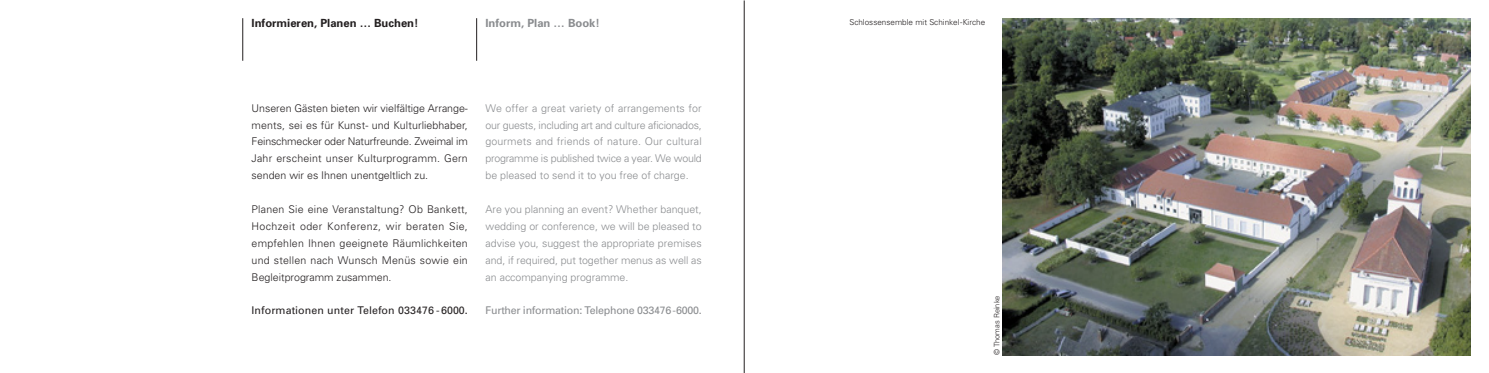
<style>
.page{position:relative;width:1489px;height:373px;background:#fff}
.page>*{position:absolute;margin:0;border:0;box-sizing:border-box;transform-origin:0 0}
.t1{font:700 11.25px "Univers";color:#231f20}
.t2{font:700 11.25px "Univers";color:#8a8c8f}
.t3{font:300 10.62px/16.9px "Univers";color:#8a8c8f;text-align:justify}
.t4{font:300 10.62px/16.9px "Univers";color:#231f20;text-align:justify}
.t5{font:10.62px "Univers";letter-spacing:-.02em;color:#8a8c8f}
.t6{font:10.62px "Univers";letter-spacing:.005em;color:#231f20}
.t7{font:300 8.12px "Univers";color:#231f20}
.t8{font:300 7.5px "Univers";color:#231f20}
</style>
<div class="page">
<hr style="left:744px;top:0;width:1px;height:372px;background:#231f20">
<hr style="left:476px;top:18px;width:1px;height:43px;background:#231f20">
<hr style="left:243px;top:18px;width:1px;height:43px;background:#231f20">
<img style="left:1003px;top:18px;width:467px;height:337px">
<p class="t1" style="left:252px;top:19px;width:168px">Informieren, Planen … Buchen!</p>
<p class="t2" style="left:485px;top:19px;width:116px">Inform, Plan … Book!</p>
<p class="t7" style="left:849px;top:19px;width:137px">Schlossensemble mit Schinkel-Kirche</p>
<p class="t4" style="left:252px;top:100px;width:218px">Unseren Gästen bieten wir vielfältige Arrange&shy;ments, sei es für Kunst- und Kulturliebhaber, Feinschmecker oder Naturfreunde. Zweimal im Jahr erscheint unser Kulturprogramm. Gern senden wir es Ihnen unentgeltlich zu.</p>
<p class="t4" style="left:252px;top:202px;width:218px">Planen Sie eine Veranstaltung? Ob Bankett, Hochzeit oder Konferenz, wir beraten Sie, empfehlen Ihnen geeignete Räumlichkeiten und stellen nach Wunsch Menüs sowie ein Begleitprogramm zusammen.</p>
<p class="t6" style="left:252px;top:306px;width:218px">Informationen unter Telefon 033476 - 6000.</p>
<p class="t3" style="left:485px;top:100px;width:218px">We offer a great variety of arrangements for our guests, including art and culture aficionados, gourmets and friends of nature. Our cultural programme is published twice a year. We would be pleased to send it to you free of charge.</p>
<p class="t3" style="left:485px;top:202px;width:218px">Are you planning an event? Whether banquet, wedding or conference, we will be pleased to advise you, suggest the appropriate premises and, if required, put together menus as well as an accompanying programme.</p>
<p class="t5" style="left:485px;top:306px;width:218px">Further information: Telephone 033476 -6000.</p>
<p class="t8" style="left:994px;top:355px;width:61px;rotate:-90deg">© Thomas Reinke</p>
</div>
